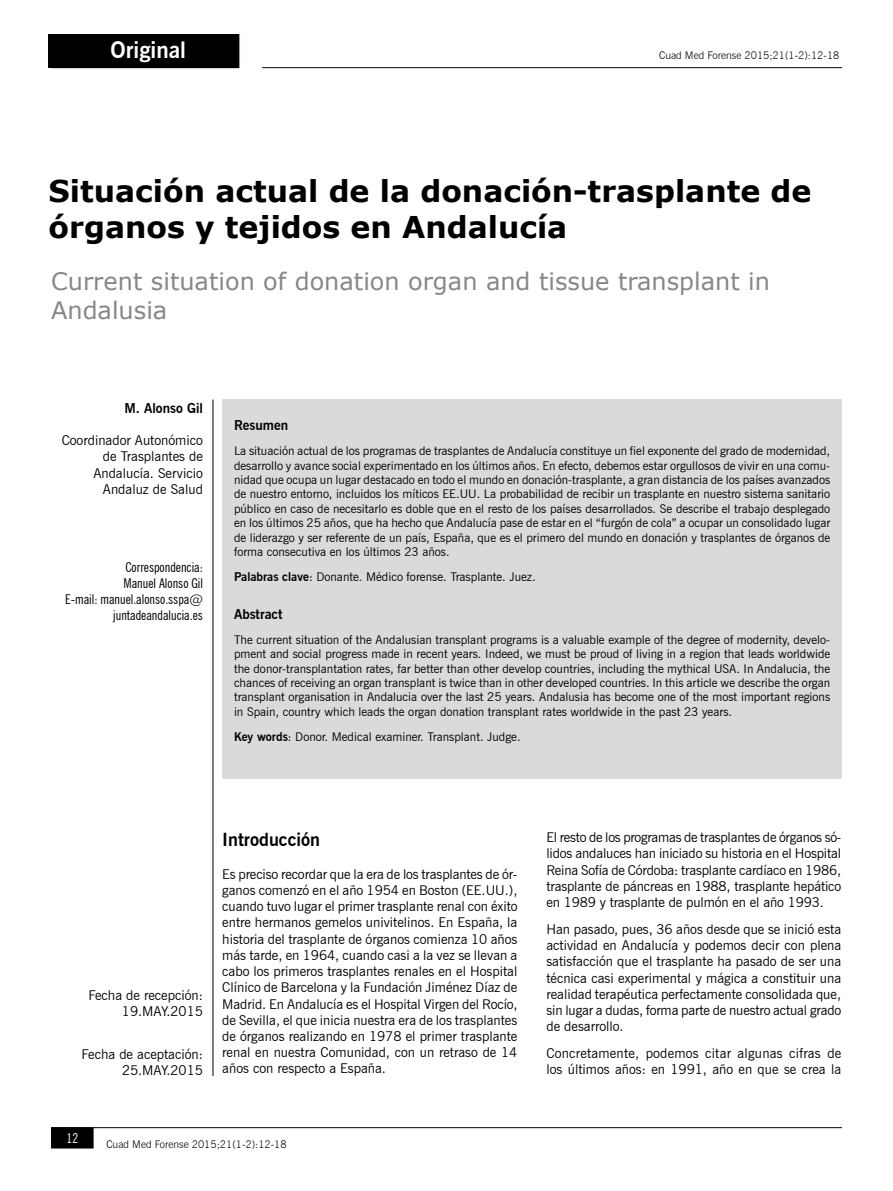
<style>
.page{position:relative;width:893px;height:1191px;background:#fff}
.page>*{position:absolute;margin:0;border:0;box-sizing:border-box;transform-origin:0 0}
.t1{font:700 30px/36px "Verdana";color:#000}
.t2{font:24px/28.8px "Verdana";color:#878787}
.t3{font:700 18px "News Gothic BT";color:#000}
.t4{font:13.5px/16.2px "News Gothic BT";color:#000;text-align:right}
.t5{font:condensed 13.5px/16.2px "News Gothic BT";color:#000;text-align:right}
.t6{font:700 13.5px "News Gothic BT";color:#000}
.t7{font:condensed 13.5px "News Gothic BT";color:#fff}
.t8{font:12px/14.4px "News Gothic BT";color:#000;text-align:justify}
.t9{font:300 10.5px "News Gothic BT";color:#000}
.s1{font-weight:700}
</style>
<div class="page">
<hr style="left:51px;top:67px;width:791px;height:1px;background:#000">
<div style="left:52px;top:1128px;width:41px;height:19px;background:#000"></div>
<div style="left:51px;top:1127px;width:43px;height:21px;border:2px solid #000"></div>
<hr style="left:51px;top:1127px;width:791px;height:1px;background:#000">
<div style="left:222px;top:399px;width:619px;height:380px;background:#dadada"></div>
<div style="left:49px;top:34px;width:201px;height:34px;background:#000"></div>
<div style="left:239px;top:27px;width:23px;height:45px;background:#fff;border:2px solid #fff"></div>
<hr style="left:213px;top:399px;width:1px;height:677px;background:#000">
<div style="left:248px;top:51px;width:591px;height:13px;background:#fff"></div>
<p class="t9" style="left:659px;top:49px;width:182px">Cuad Med Forense 2015;21(1-2):12-18</p>
<h1 class="t1" style="left:49px;top:172px;width:764px">Situación actual de la donación-trasplante de órganos y tejidos en Andalucía</h1>
<h2 class="t2" style="left:51px;top:267px;width:720px">Current situation of donation organ and tissue transplant in<br>Andalusia</h2>
<p class="t6" style="left:125px;top:400px;width:80px">M. Alonso Gil</p>
<p class="t4" style="left:62px;top:432px;width:143px">Coordinador Autonómico de Trasplantes de<br>Andalucía. Servicio<br>Andaluz de Salud</p>
<p class="t5" style="left:65px;top:558px;width:139px">Correspondencia:<br>Manuel Alonso Gil<br>E-mail: manuel.alonso.sspa@ juntadeandalucia.es</p>
<p class="t6" style="left:234px;top:417px;width:56px">Resumen</p>
<p class="t8" style="left:234px;top:444px;width:598px">La situación actual de los programas de trasplantes de Andalucía constituye un fiel exponente del grado de modernidad, desarrollo y avance social experimentado en los últimos años. En efecto, debemos estar orgullosos de vivir en una comu&shy;nidad que ocupa un lugar destacado en todo el mundo en donación-trasplante, a gran distancia de los países avanzados de nuestro entorno, incluidos los míticos EE.UU. La probabilidad de recibir un trasplante en nuestro sistema sanitario público en caso de necesitarlo es doble que en el resto de los países desarrollados. Se describe el trabajo desplegado en los últimos 25 años, que ha hecho que Andalucía pase de estar en el “furgón de cola” a ocupar un consolidado lugar de liderazgo y ser referente de un país, España, que es el primero del mundo en donación y trasplantes de órganos de forma consecutiva en los últimos 23 años.</p>
<p class="t8" style="left:234px;top:569px;width:303px"><span class="s1">Palabras clave</span>: Donante. Médico forense. Trasplante. Juez.</p>
<p class="t6" style="left:234px;top:605px;width:50px">Abstract</p>
<p class="t8" style="left:234px;top:632px;width:598px">The current situation of the Andalusian transplant programs is a valuable example of the degree of modernity, develo&shy;pment and social progress made in recent years. Indeed, we must be proud of living in a region that leads worldwide the donor-transplantation rates, far better than other develop countries, including the mythical USA. In Andalucia, the chances of receiving an organ transplant is twice than in other developed countries. In this article we describe the organ transplant organisation in Andalucia over the last 25 years. Andalusia has become one of the most important regions in Spain, country which leads the organ donation transplant rates worldwide in the past 23 years.</p>
<p class="t8" style="left:234px;top:729px;width:288px"><span class="s1">Key words</span>: Donor. Medical examiner. Transplant. Judge.</p>
<p class="t4" style="left:88px;top:986px;width:116px">Fecha de recepción:<br>19.MAY.2015</p>
<p class="t4" style="left:81px;top:1045px;width:123px">Fecha de aceptación:<br>25.MAY.2015</p>
<h3 class="t3" style="left:222px;top:828px;width:99px">Introducción</h3>
<p class="t4" style="left:222px;top:866px;width:297px;text-align:justify">Es preciso recordar que la era de los trasplantes de ór&shy;ganos comenzó en el año 1954 en Boston (EE.UU.), cuando tuvo lugar el primer trasplante renal con éxito entre hermanos gemelos univitelinos. En España, la historia del trasplante de órganos comienza 10 años más tarde, en 1964, cuando casi a la vez se llevan a cabo los primeros trasplantes renales en el Hospital Clínico de Barcelona y la Fundación Jiménez Díaz de Madrid. En Andalucía es el Hospital Virgen del Rocío, de Sevilla, el que inicia nuestra era de los trasplantes de órganos realizando en 1978 el primer trasplante renal en nuestra Comunidad, con un retraso de 14 años con respecto a España.</p>
<p class="t4" style="left:546px;top:829px;width:296px;text-align:justify">El resto de los programas de trasplantes de órganos só&shy;lidos andaluces han iniciado su historia en el Hospital Reina Sofía de Córdoba: trasplante cardíaco en 1986, trasplante de páncreas en 1988, trasplante hepático en 1989 y trasplante de pulmón en el año 1993.</p>
<p class="t4" style="left:546px;top:921px;width:296px;text-align:justify">Han pasado, pues, 36 años desde que se inició esta actividad en Andalucía y podemos decir con plena satisfacción que el trasplante ha pasado de ser una técnica casi experimental y mágica a constituir una realidad terapéutica perfectamente consolidada que, sin lugar a dudas, forma parte de nuestro actual grado de desarrollo.</p>
<p class="t4" style="left:546px;top:1045px;width:296px;text-align:left">Concretamente, podemos citar algunas cifras de los últimos años: en 1991, año en que se crea la</p>
<p class="t7" style="left:67px;top:1129px;width:13px">12</p>
<p class="t9" style="left:106px;top:1138px;width:182px">Cuad Med Forense 2015;21(1-2):12-18</p>
</div>
